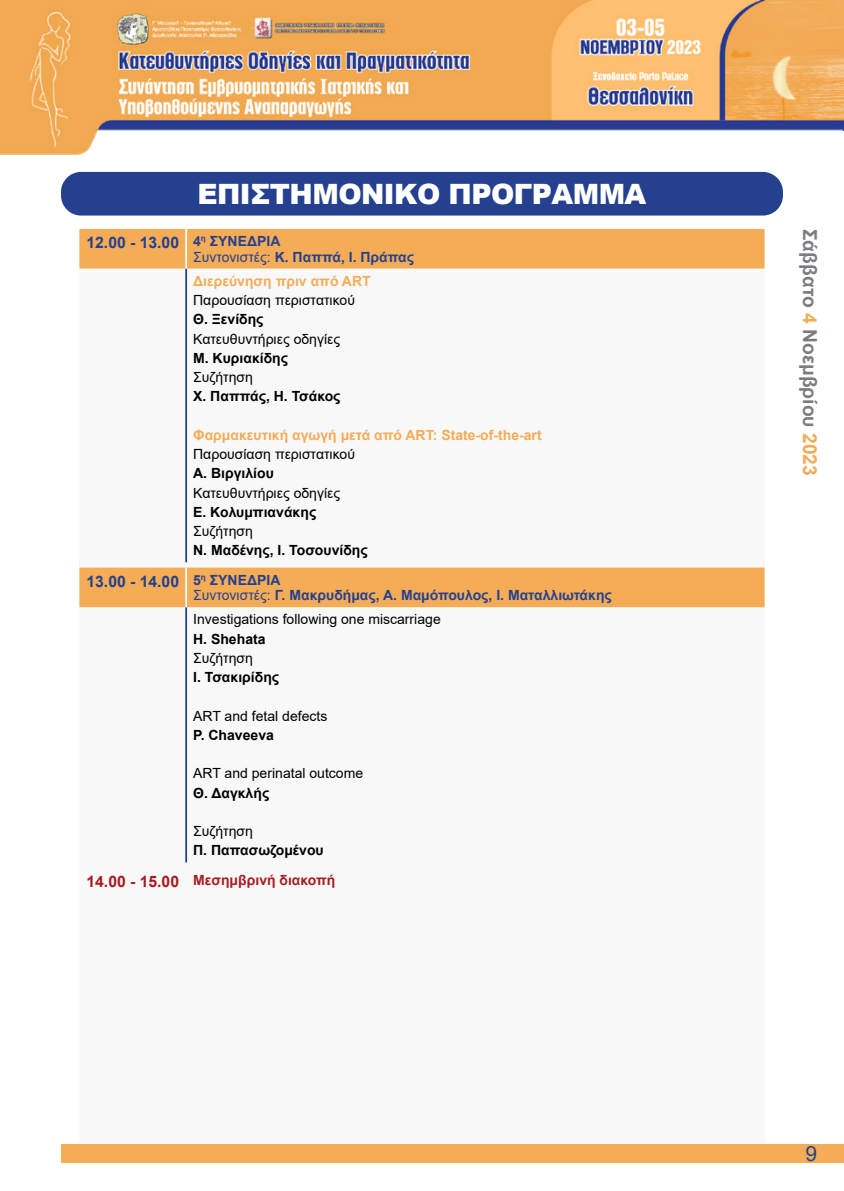
<style>
.page{position:relative;width:844px;height:1191px;background:#fff}
.page>*{position:absolute;margin:0;border:0;box-sizing:border-box;transform-origin:0 0}
.t1{font:900 28px "Arial";letter-spacing:-.02em;color:#fff}
.t2{font:21px "Arial";color:#25408f}
.t3{font:700 19.25px "Arial";color:#7b7c7f}
.t4{font:700 15.75px "Arial";color:#25408f}
.t5{font:14px "Arial";color:#000}
.t6{font:700 14px "Arial";color:#000}
.t7{font:700 14px/24.2px "Arial";color:#f4ac57}
.t8{font:700 14px/24.2px "Arial";color:#25408f}
.t9{font:700 14px/29.4px "Arial";color:#a71c20}
.s1{font-size:14px}
.s2{font-weight:400;color:#25408f}
.s3{color:#25408f}
.s4{font-weight:400}
.s5{font-weight:400;color:#000}
.s6{color:#000}
.s7{font-size:15.75px}
.s8{color:#f4ac57}
</style>
<div class="page">
<div style="left:61px;top:1144px;width:782px;height:18px;background:#f4ac57"></div>
<img style="left:0;top:0;width:843px;height:155px">
<div style="left:61px;top:172px;width:721px;height:43px;background:#25408f;border-radius:20px"></div>
<div style="left:79px;top:231px;width:685px;height:913px;background:#f8f8f9"></div>
<svg style="left:79px;top:229px;width:685px;height:378px"></svg>
<hr style="left:185px;top:268px;width:2px;height:294px;background:#25408f">
<hr style="left:185px;top:607px;width:2px;height:255px;background:#25408f">
<hr style="left:185px;top:229px;width:2px;height:39px;background:#fff">
<hr style="left:185px;top:567px;width:2px;height:40px;background:#fff">
<h1 class="t1" style="left:197px;top:173px;width:450px">ΕΠΙΣΤΗΜΟΝΙΚΟ ΠΡΟΓΡΑΜΜΑ</h1>
<p class="t4" style="left:86px;top:231px;width:195px">12.00 - 13.00 <span class="s1">4</span><sup>η</sup> <span class="s1">ΣΥΝΕΔΡΙΑ</span></p>
<p class="t7" style="left:193px;top:245px;width:222px"><span class="s2">Συντονιστές:</span> <span class="s3">Κ. Παππά, Ι. Πράπας<br></span>Διερεύνηση πριν από ART</p>
<p class="t5" style="left:193px;top:290px;width:163px">Παρουσίαση περιστατικού</p>
<p class="t6" style="left:193px;top:309px;width:72px">Θ. Ξενίδης</p>
<p class="t5" style="left:193px;top:329px;width:148px">Κατευθυντήριες οδηγίες</p>
<p class="t6" style="left:193px;top:348px;width:96px">Μ. Κυριακίδης</p>
<p class="t5" style="left:193px;top:367px;width:61px">Συζήτηση</p>
<p class="t6" style="left:193px;top:386px;width:149px">X. Παππάς, Η. Τσάκος</p>
<p class="t7" style="left:193px;top:423px;width:350px">Φαρμακευτική αγωγή μετά από ART: State-of-the-art</p>
<p class="t5" style="left:193px;top:444px;width:163px">Παρουσίαση περιστατικού</p>
<p class="t6" style="left:193px;top:463px;width:82px">Α. Βιργιλίου</p>
<p class="t5" style="left:193px;top:483px;width:148px">Κατευθυντήριες οδηγίες</p>
<p class="t6" style="left:193px;top:502px;width:125px">Ε. Κολυμπιανάκης</p>
<p class="t5" style="left:193px;top:521px;width:61px">Συζήτηση</p>
<p class="t6" style="left:193px;top:540px;width:176px">Ν. Μαδένης, Ι. Τοσουνίδης</p>
<p class="t4" style="left:86px;top:570px;width:195px">13.00 - 14.00 <span class="s1">5</span><sup>η</sup> <span class="s1">ΣΥΝΕΔΡΙΑ</span></p>
<p class="t8" style="left:193px;top:583px;width:420px"><span class="s4">Συντονιστές:</span> Γ. Μακρυδήμας, Α. Μαμόπουλος, Ι. Ματαλλιωτάκης<br><span class="s5">Investigations following one miscarriage</span></p>
<p class="t6" style="left:193px;top:629px;width:74px">H. Shehata</p>
<p class="t5" style="left:193px;top:648px;width:61px">Συζήτηση</p>
<p class="t6" style="left:193px;top:667px;width:87px">Ι. Τσακιρίδης</p>
<p class="t5" style="left:193px;top:706px;width:136px">ART and fetal defects</p>
<p class="t6" style="left:193px;top:725px;width:82px">P. Chaveeva</p>
<p class="t5" style="left:193px;top:764px;width:171px">ART and perinatal outcome</p>
<p class="t6" style="left:193px;top:783px;width:78px">Θ. Δαγκλής</p>
<p class="t5" style="left:193px;top:821px;width:61px">Συζήτηση</p>
<p class="t9" style="left:86px;top:836px;width:250px;text-indent:107px"><span class="s6">Π. Παπασωζομένου<br></span><span class="s7">14.00 - 15.00</span> Μεσημβρινή διακοπή</p>
<h3 class="t3" style="left:823px;top:229px;width:248px;rotate:90deg">Σάββατο <span class="s8">4</span> Νοεμβρίου <span class="s8">2023</span></h3>
<h2 class="t2" style="left:805px;top:1138px;width:13px">9</h2>
</div>
